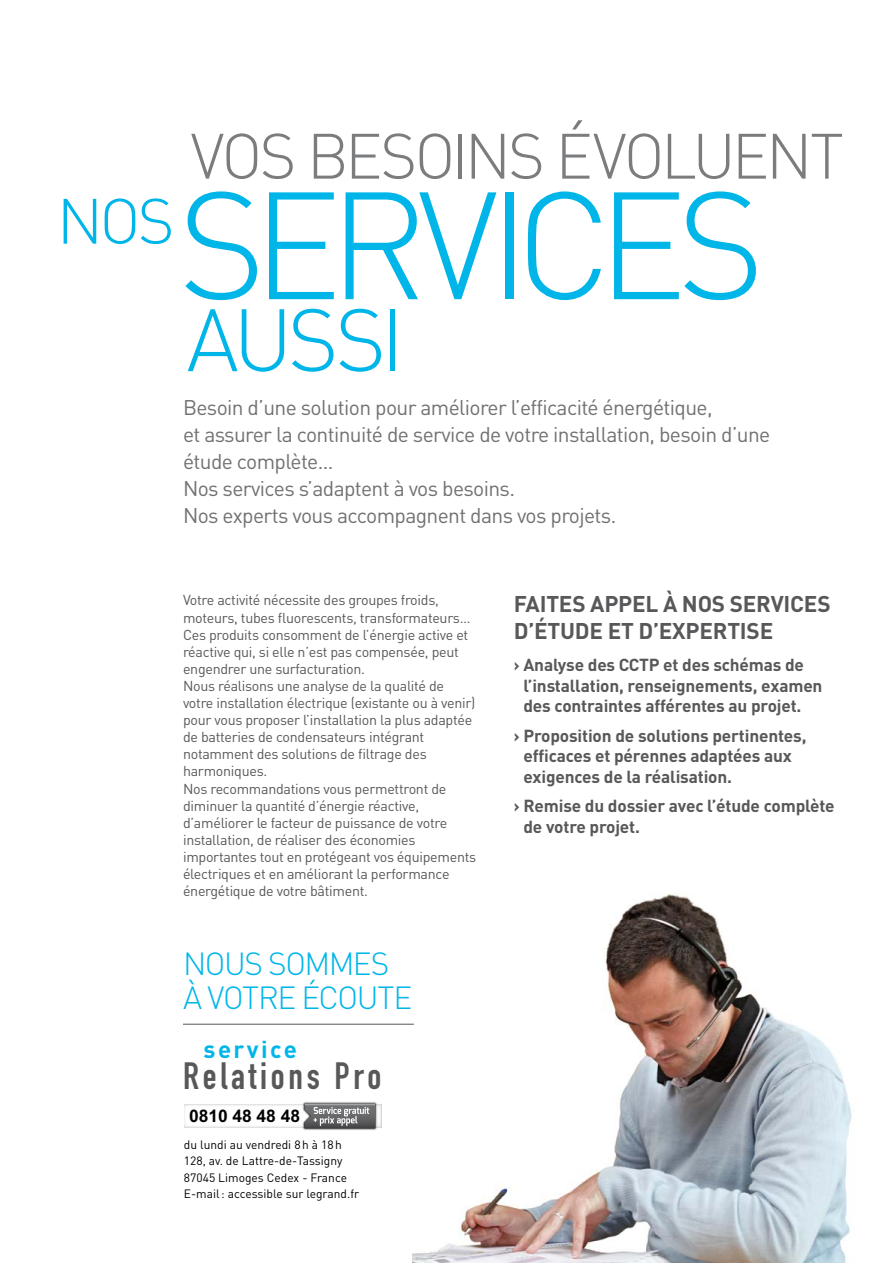
<style>
.page{position:relative;width:893px;height:1263px;background:#fff}
.page>*{position:absolute;margin:0;border:0;box-sizing:border-box;transform-origin:0 0}
.t1{font:300 150px "DIN Pro";letter-spacing:-.09em;color:#00b6e8}
.t2{font:300 87px "DIN Pro";letter-spacing:-.06em;color:#00b6e8}
.t3{font:300 63px "DIN Pro";letter-spacing:-.05em;color:#7b7c7e}
.t4{font:300 63px "DIN Pro";color:#00b6e8}
.t5{font:37.5px "DIN Engschrift";letter-spacing:.1em;color:#58585a}
.t6{font:300 31.65px "DIN Pro";color:#00b6e8}
.t7{font:700 24px "DIN Pro";color:#00b6e8}
.t8{font:700 22.5px/27px "DIN Pro";letter-spacing:-.01em;color:#58585a}
.t9{font:21px/27px "DIN Pro";letter-spacing:-.03em;color:#707172}
.t10{font:700 17.4px "Arial";color:#000}
.t11{font:700 17.25px/20.7px "DIN Pro";letter-spacing:-.01em;color:#58585a}
.t12{font:14.25px/17.1px "DIN Pro";letter-spacing:-.03em;color:#58585a}
.t13{font:12px/16.5px "DIN Pro";color:#000}
</style>
<div class="page">
<img style="left:412px;top:894px;width:440px;height:369px">
<hr style="left:183px;top:1024px;width:231px;height:1px;background:#58585a">
<img style="left:302px;top:1101px;width:76px;height:29px">
<svg style="left:305px;top:1103px;width:70px;height:25px;background:#818183"></svg>
<h3 class="t3" style="left:191px;top:113px;width:655px">VOS BESOINS ÉVOLUENT</h3>
<h3 class="t4" style="left:57px;top:178px;width:119px">NOS</h3>
<h1 class="t1" style="left:178px;top:143px;width:588px">SERVICES</h1>
<h2 class="t2" style="left:186px;top:281px;width:220px">AUSSI</h2>
<p class="t9" style="left:183px;top:393px;width:589px">Besoin d’une solution pour améliorer l’efficacité énergétique,<br>et assurer la continuité de service de votre installation, besoin d’une étude complète...<br>N os services s’adaptent à vos besoins.<br>N os experts vous accompagnent dans vos projets.</p>
<p class="t12" style="left:183px;top:591px;width:295px">Votre activité nécessite des groupes froids, moteurs, tubes fluorescents, transformateurs… Ces produits consomment de l’énergie active et réactive qui, si elle n’est pas compensée, peut engendrer une surfacturation.<br>N ous réalisons une analyse de la qualité de votre installation électrique (existante ou à venir) pour vous proposer l’installation la plus adaptée de batteries de condensateurs intégrant notamment des solutions de filtrage des harmoniques.<br>Nos recommandations vous permettront de diminuer la quantité d’énergie réactive, d’améliorer le facteur de puissance de votre installation, de réaliser des économies importantes tout en protégeant vos équipements électriques et en améliorant la performance énergétique de votre bâtiment.</p>
<h3 class="t6" style="left:183px;top:942px;width:41px">NOUS</h3>
<h3 class="t6" style="left:268px;top:942px;width:102px">SOMMES</h3>
<h3 class="t6" style="left:183px;top:976px;width:43px">À VOTRE</h3>
<h3 class="t6" style="left:302px;top:976px;width:19px">ÉCOUTE</h3>
<h3 class="t7" style="left:204px;top:1032px;width:95px">service</h3>
<h3 class="t5" style="left:183px;top:1054px;width:200px">Relations Pro</h3>
<p class="t10" style="left:189px;top:1106px;width:112px">0810 48 48 48</p>
<p class="t13" style="left:184px;top:1135px;width:177px">du lundi au vendredi 8h à 18h<br>128, av. de Lattre-de-Tassigny<br>87045 Limoges Cedex - France<br>E-mail: accessible sur legrand.fr</p>
<h3 class="t8" style="left:514px;top:589px;width:316px">faites appel à nos services d’étude et d’expertise</h3>
<p class="t11" style="left:514px;top:654px;width:116px">› Analyse des CCTP</p>
<p class="t11" style="left:523px;top:654px;width:301px;text-indent:140px">et des schémas de l’installation, renseignements, examen des contraintes afférentes au projet.</p>
<p class="t11" style="left:523px;top:724px;width:285px;text-indent:-10px">› Proposition de solutions pertinentes, efficaces et pérennes adaptées aux exigences de la réalisation.</p>
<p class="t11" style="left:523px;top:795px;width:313px;text-indent:-10px">› Remise du dossier avec l’étude complète de votre projet.</p>
</div>
